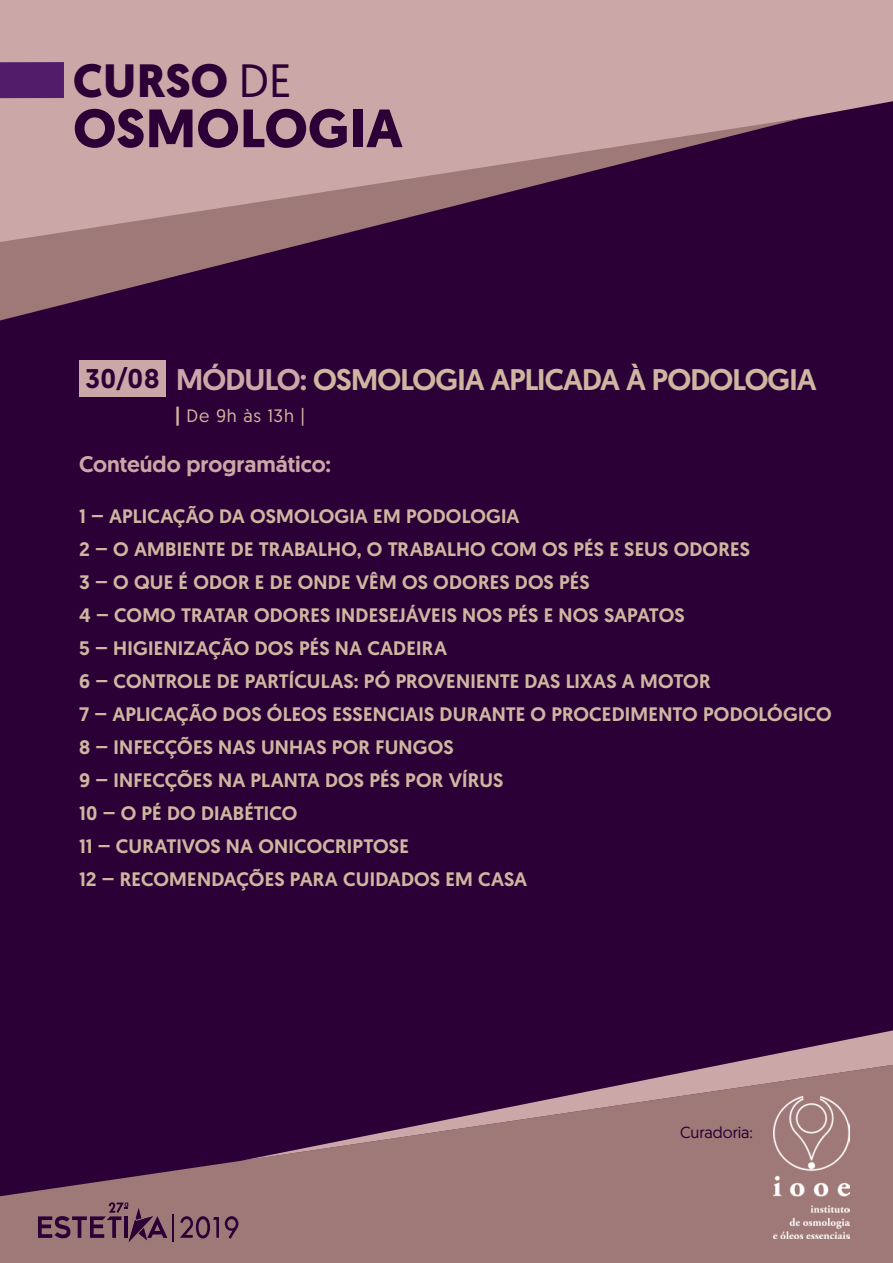
<style>
.page{position:relative;width:893px;height:1263px;background:#2b0036}
.page>*{position:absolute;margin:0;border:0;box-sizing:border-box;transform-origin:0 0}
.t1{font:700 53.85px "Geomanist";letter-spacing:.01em;color:#2b0036}
.t2{font:700 46.65px "Geomanist";letter-spacing:.005em;color:#2b0036}
.t3{font:500 29.85px "Geomanist";letter-spacing:-.025em;color:#ceb6a0}
.t4{font:500 27px "Geomanist";color:#2b0036}
.t5{font:500 22.5px "Geomanist";color:#cca7a7}
.t6{font:500 19.5px/33px "Geomanist";letter-spacing:.01em;color:#ceb6a0}
.t7{font:18px "Geomanist";letter-spacing:.045em;color:#ceb6a0}
.t8{font:16.05px "Geomanist";color:#2b0036}
.s1{font-weight:400}
.s2{color:#cca7a7}
.s3{font-weight:500}
</style>
<div class="page">
<div style="left:0;top:0;width:893px;height:118px;background:#cca7a7"></div>
<svg style="left:0;top:118px;width:802px;height:202px"></svg>
<div style="left:0;top:62px;width:64px;height:36px;background:#521c6b"></div>
<div style="left:0;top:1160px;width:893px;height:103px;background:#9f7977"></div>
<img style="left:774px;top:1161px;width:75px;height:77px">
<svg style="left:38px;top:1202px;width:129px;height:40px"></svg>
<hr style="left:172px;top:1214px;width:2px;height:28px;background:#2b0036">
<svg style="left:180px;top:1216px;width:39px;height:22px"></svg>
<svg style="left:225px;top:1216px;width:13px;height:23px"></svg>
<svg style="left:241px;top:1030px;width:652px;height:131px"></svg>
<div style="left:79px;top:360px;width:86px;height:37px;background:#cca7a7"></div>
<h2 class="t2" style="left:73px;top:49px;width:220px">CURSO <span class="s1">DE</span></h2>
<h1 class="t1" style="left:73px;top:92px;width:331px">OSMOLOGIA</h1>
<h3 class="t4" style="left:85px;top:360px;width:76px">30/08</h3>
<h3 class="t3" style="left:176px;top:360px;width:642px"><span class="s2">MÓDULO:</span> OSMOLOGIA APLICADA À PODOLOGIA</h3>
<p class="t7" style="left:175px;top:404px;width:131px"><span class="s3">|</span> De 9h às 13h |</p>
<p class="t5" style="left:79px;top:449px;width:253px">Conteúdo programático:</p>
<p class="t6" style="left:79px;top:499px;width:754px">1 – APLICAÇÃO DA OSMOLOGIA EM PODOLOGIA<br>2 – O AMBIENTE DE TRABALHO, O TRABALHO COM OS PÉS E SEUS ODORES<br>3 – O QUE É ODOR E DE ONDE VÊM OS ODORES DOS PÉS<br>4 – COMO TRATAR ODORES INDESEJÁVEIS NOS PÉS E NOS SAPATOS<br>5 – HIGIENIZAÇÃO DOS PÉS NA CADEIRA<br>6 – CONTROLE DE PARTÍCULAS: PÓ PROVENIENTE DAS LIXAS A MOTOR<br>7 – APLICAÇÃO DOS ÓLEOS ESSENCIAIS DURANTE O PROCEDIMENTO PODOLÓGICO 8 – INFECÇÕES NAS UNHAS POR FUNGOS<br>9 – INFECÇÕES NA PLANTA DOS PÉS POR VÍRUS<br>10 – O PÉ DO DIABÉTICO<br>11 – CURATIVOS NA ONICOCRIPTOSE<br>12 – RECOMENDAÇÕES PARA CUIDADOS EM CASA</p>
<p class="t8" style="left:680px;top:1122px;width:74px">Curadoria:</p>
</div>
